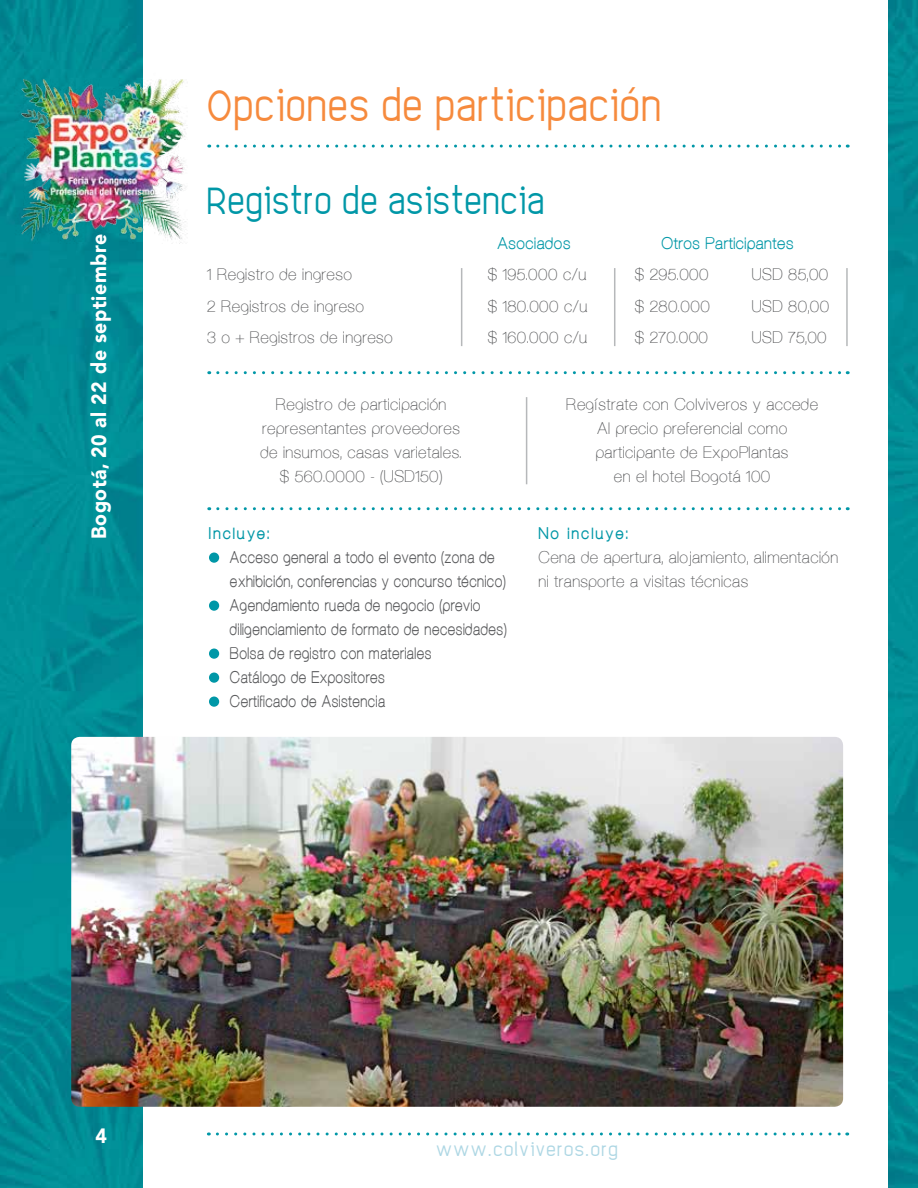
<style>
.page{position:relative;width:918px;height:1188px;background:#fff}
.page>*{position:absolute;margin:0;border:0;box-sizing:border-box;transform-origin:0 0}
.t1{font:31.5px "Elegan Tech";letter-spacing:.06em;color:#f68a3d;scale:.9 1}
.t2{font:27px "Elegan Tech";letter-spacing:.06em;color:#0097a7;scale:.9 1}
.t3{font:900 20.7px "Avenir";letter-spacing:.03em;color:#fff;scale:.94 1}
.t4{font:16.5px/24px "Aovel Sans";letter-spacing:.03em;color:#58595b;text-align:center}
.t5{font:700 16.5px/24px "Aovel Sans";letter-spacing:.03em;color:#58595b;scale:.9 1}
.t6{font:700 16.5px "Aovel Sans";letter-spacing:.03em;color:#0097a7}
.t7{font:900 16.5px "Aovel Sans";letter-spacing:.11em;color:#0097a7}
.t8{font:13.5px "Elegan Tech";letter-spacing:.11em;color:#aed7e4}
</style>
<div class="page">
<img style="left:0;top:0;width:142px;height:1188px">
<img style="left:889px;top:0;width:29px;height:1188px">
<img style="left:0;top:64px;width:188px;height:205px">
<svg style="left:217px;top:1132px;width:631px;height:4px"></svg>
<div style="left:209px;top:553px;width:10px;height:10px;background:#0097a7;border-radius:50%"></div>
<div style="left:209px;top:601px;width:10px;height:10px;background:#0097a7;border-radius:50%"></div>
<div style="left:209px;top:649px;width:10px;height:10px;background:#0097a7;border-radius:50%"></div>
<div style="left:209px;top:673px;width:10px;height:10px;background:#0097a7;border-radius:50%"></div>
<div style="left:209px;top:697px;width:10px;height:10px;background:#0097a7;border-radius:50%"></div>
<hr style="left:614px;top:268px;width:1px;height:78px;background:#b6b8ba">
<hr style="left:461px;top:268px;width:1px;height:78px;background:#b6b8ba">
<hr style="left:526px;top:397px;width:1px;height:87px;background:#b6b8ba">
<hr style="left:846px;top:268px;width:2px;height:78px;background:#b6b8ba">
<svg style="left:218px;top:371px;width:630px;height:3px"></svg>
<svg style="left:218px;top:145px;width:630px;height:3px"></svg>
<svg style="left:218px;top:507px;width:630px;height:3px"></svg>
<img style="left:71px;top:737px;width:772px;height:370px">
<p class="t3" style="left:81px;top:539px;width:326px;rotate:-90deg">Bogotá, 20 al 22 de septiembre</p>
<h1 class="t1" style="left:207px;top:91px;width:505px">Opciones de participación</h1>
<h2 class="t2" style="left:207px;top:189px;width:376px">Registro de asistencia</h2>
<p class="t6" style="left:498px;top:233px;width:75px">Asociados</p>
<p class="t6" style="left:661px;top:233px;width:134px">Otros Participantes</p>
<p class="t4" style="left:207px;top:262px;width:146px">1 Registro de ingreso</p>
<p class="t4" style="left:488px;top:262px;width:100px">$ 195.000 c/u</p>
<p class="t4" style="left:635px;top:262px;width:75px">$ 295.000</p>
<p class="t4" style="left:752px;top:262px;width:78px">USD 85,00</p>
<p class="t4" style="left:207px;top:294px;width:158px">2 Registros de ingreso</p>
<p class="t4" style="left:488px;top:294px;width:101px">$ 180.000 c/u</p>
<p class="t4" style="left:635px;top:294px;width:76px">$ 280.000</p>
<p class="t4" style="left:752px;top:294px;width:79px">USD 80,00</p>
<p class="t4" style="left:207px;top:325px;width:187px">3 o + Registros de ingreso</p>
<p class="t4" style="left:488px;top:325px;width:101px">$ 160.000 c/u</p>
<p class="t4" style="left:635px;top:325px;width:75px">$ 270.000</p>
<p class="t4" style="left:752px;top:325px;width:76px">USD 75,00</p>
<p class="t4" style="left:260px;top:392px;width:203px">Registro de participación representantes proveedores de insumos, casas varietales. $ 560.0000 - (USD150)</p>
<p class="t7" style="left:209px;top:524px;width:62px">Incluye:</p>
<p class="t5" style="left:230px;top:545px;width:309px">Acceso general a todo el evento (zona de exhibición, conferencias y concurso técnico)<br>Agendamiento rueda de negocio (previo diligenciamiento de formato de necesidades)<br>Bolsa de registro con materiales<br>Catálogo de Expositores<br>Certificado de Asistencia</p>
<p class="t4" style="left:566px;top:392px;width:253px">Regístrate con Colviveros y accede<br>Al precio preferencial como participante de ExpoPlantas<br>en el hotel Bogotá 100</p>
<p class="t7" style="left:538px;top:524px;width:91px">No incluye:</p>
<p class="t4" style="left:538px;top:545px;width:301px;text-align:left">Cena de apertura, alojamiento, alimentación ni transporte a visitas técnicas</p>
<p class="t3" style="left:95px;top:1119px;width:14px">4</p>
<p class="t8" style="left:436px;top:1143px;width:183px">www.colviveros.org</p>
</div>
